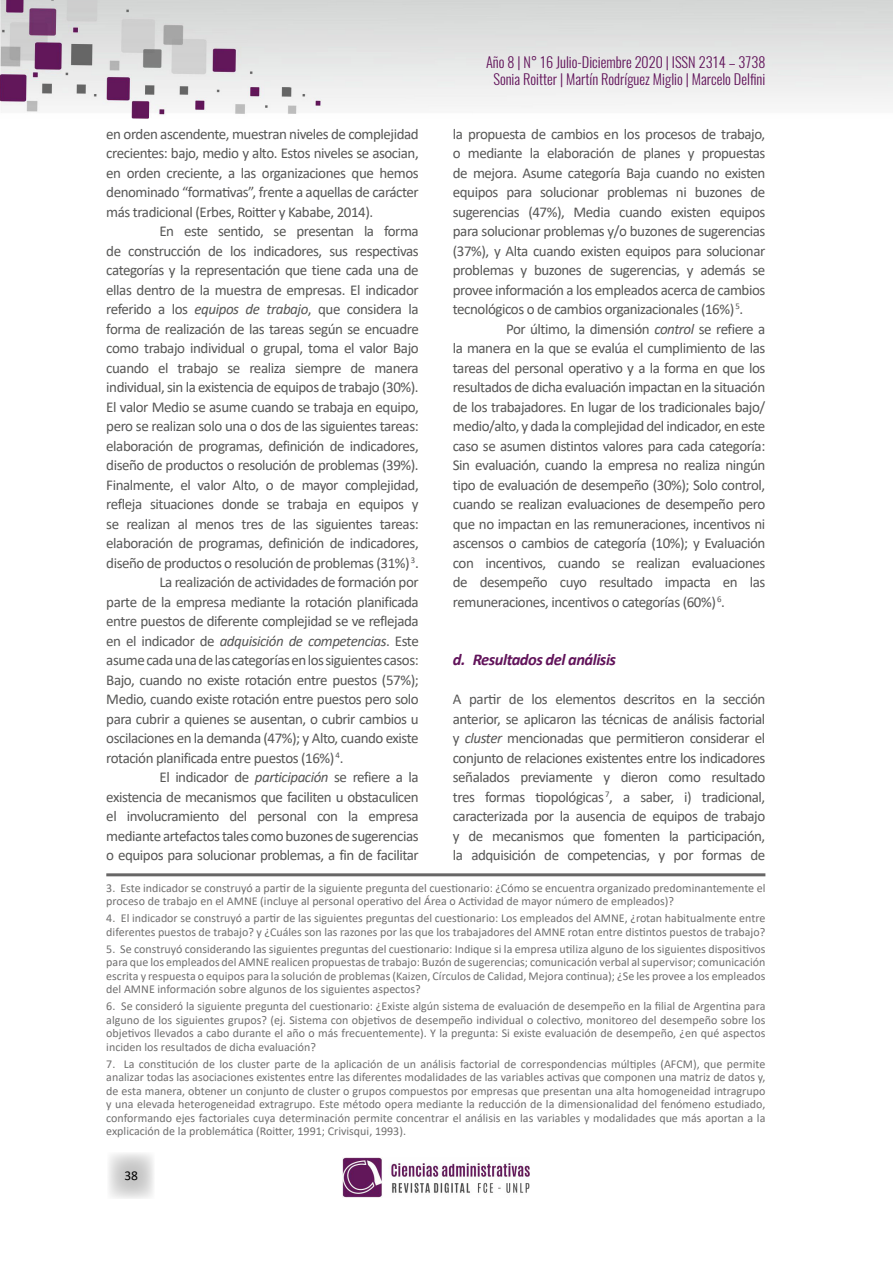
<style>
.page{position:relative;width:893px;height:1263px;background:#fff}
.page>*{position:absolute;margin:0;border:0;box-sizing:border-box;transform-origin:0 0}
.t1{font:italic 700 16.5px "Calibri";letter-spacing:-.03em;color:#61135a}
.t2{font:15px/19.5px "Calibri";letter-spacing:-.03em;color:#575756;text-align:justify}
.t3{font:italic 15px "Calibri";letter-spacing:-.03em;color:#575756}
.t4{font:300 14.4px/17.2px "Oswald";color:#61135a;text-align:center}
.t5{font:13.5px "Calibri";color:#000}
.t6{font:12px/13.5px "Calibri";color:#706f6f;text-align:justify}
.s1{font-style:italic}
.s2{font-style:normal}
</style>
<div class="page">
<svg style="left:108px;top:1153px;width:46px;height:46px"></svg>
<img style="left:0;top:0;width:893px;height:119px">
<img style="left:342px;top:1157px;width:187px;height:41px">
<hr style="left:106px;top:873px;width:659px;height:3px;background:#676666">
<p class="t4" style="left:486px;top:52px;width:281px">Año 8 | N° 16 Julio-Diciembre 2020 | ISSN 2314 – 3738<br>Sonia Roitter | Martín Rodríguez Miglio | Marcelo Delfini</p>
<p class="t2" style="left:106px;top:124px;width:314px">en orden ascendente, muestran niveles de complejidad crecientes: bajo, medio y alto. Estos niveles se asocian, en orden creciente, a las organizaciones que hemos denominado “formativas”, frente a aquellas de carácter más tradicional (Erbes, Roitter y Kababe, 2014).</p>
<p class="t2" style="left:159px;top:221px;width:261px">En este sentido, se presentan la forma</p>
<p class="t2" style="left:106px;top:241px;width:314px">de construcción de los indicadores, sus respectivas</p>
<p class="t2" style="left:106px;top:260px;width:314px">categorías y la representación que tiene cada una de</p>
<p class="t2" style="left:106px;top:280px;width:314px">ellas dentro de la muestra de empresas. El indicador</p>
<p class="t2" style="left:106px;top:299px;width:314px">referido a los <span class="s1">equipos de trabajo</span>, que considera la</p>
<p class="t2" style="left:106px;top:319px;width:314px">forma de realización de las tareas según se encuadre</p>
<p class="t2" style="left:106px;top:338px;width:314px">como trabajo individual o grupal, toma el valor Bajo</p>
<p class="t2" style="left:106px;top:358px;width:314px">cuando el trabajo se realiza siempre de manera</p>
<p class="t2" style="left:106px;top:377px;width:314px">individual, sin la existencia de equipos de trabajo (30%).</p>
<p class="t2" style="left:106px;top:397px;width:314px">El valor Medio se asume cuando se trabaja en equipo,</p>
<p class="t2" style="left:106px;top:416px;width:314px">pero se realizan solo una o dos de las siguientes tareas:</p>
<p class="t2" style="left:106px;top:436px;width:314px">elaboración de programas, definición de indicadores,</p>
<p class="t2" style="left:106px;top:455px;width:314px">diseño de productos o resolución de problemas (39%).</p>
<p class="t2" style="left:106px;top:475px;width:314px">Finalmente, el valor Alto, o de mayor complejidad,</p>
<p class="t2" style="left:106px;top:494px;width:314px">refleja situaciones donde se trabaja en equipos y</p>
<p class="t2" style="left:106px;top:514px;width:314px">se realizan al menos tres de las siguientes tareas:</p>
<p class="t2" style="left:106px;top:533px;width:314px">elaboración de programas, definición de indicadores,</p>
<p class="t2" style="left:106px;top:553px;width:314px">diseño de productos o resolución de problemas (31%) <sup>3</sup>.</p>
<p class="t2" style="left:159px;top:572px;width:261px">La realización de actividades de formación por</p>
<p class="t2" style="left:106px;top:592px;width:314px">parte de la empresa mediante la rotación planificada</p>
<p class="t2" style="left:106px;top:611px;width:314px">entre puestos de diferente complejidad se ve reflejada</p>
<p class="t3" style="left:106px;top:630px;width:314px"><span class="s2">en el indicador de</span> adquisición de competencias<span class="s2">. Este</span></p>
<p class="t2" style="left:106px;top:650px;width:314px">asume cada una de las categorías en los siguientes casos:</p>
<p class="t2" style="left:106px;top:670px;width:314px">Bajo, cuando no existe rotación entre puestos (57%);</p>
<p class="t2" style="left:106px;top:689px;width:314px">Medio, cuando existe rotación entre puestos pero solo</p>
<p class="t2" style="left:106px;top:709px;width:314px">para cubrir a quienes se ausentan, o cubrir cambios u</p>
<p class="t2" style="left:106px;top:728px;width:314px">oscilaciones en la demanda (47%); y Alto, cuando existe</p>
<p class="t2" style="left:106px;top:748px;width:239px">rotación planificada entre puestos (16%) <sup>4</sup>.</p>
<p class="t2" style="left:159px;top:767px;width:261px">El indicador de <span class="s1">participación</span> se refiere a la</p>
<p class="t2" style="left:106px;top:787px;width:314px">existencia de mecanismos que faciliten u obstaculicen</p>
<p class="t2" style="left:106px;top:806px;width:314px">el involucramiento del personal con la empresa</p>
<p class="t2" style="left:106px;top:826px;width:314px">mediante artefactos tales como buzones de sugerencias</p>
<p class="t2" style="left:106px;top:845px;width:314px">o equipos para solucionar problemas, a fin de facilitar</p>
<p class="t6" style="left:106px;top:881px;width:661px">3. Este indicador se construyó a partir de la siguiente pregunta del cuestionario: ¿Cómo se encuentra organizado predominantemente el proceso de trabajo en el AMNE (incluye al personal operativo del Área o Actividad de mayor número de empleados)?</p>
<p class="t6" style="left:106px;top:911px;width:661px">4. El indicador se construyó a partir de las siguientes preguntas del cuestionario: Los empleados del AMNE, ¿rotan habitualmente entre diferentes puestos de trabajo? y ¿Cuáles son las razones por las que los trabajadores del AMNE rotan entre distintos puestos de trabajo?</p>
<p class="t6" style="left:106px;top:942px;width:661px">5. Se construyó considerando las siguientes preguntas del cuestionario: Indique si la empresa utiliza alguno de los siguientes dispositivos para que los empleados del AMNE realicen propuestas de trabajo: Buzón de sugerencias; comunicación verbal al supervisor; comunicación escrita y respuesta o equipos para la solución de problemas (Kaizen, Círculos de Calidad, Mejora continua); ¿Se les provee a los empleados del AMNE información sobre algunos de los siguientes aspectos?</p>
<p class="t6" style="left:106px;top:999px;width:661px">6. Se consideró la siguiente pregunta del cuestionario: ¿Existe algún sistema de evaluación de desempeño en la filial de Argentina para alguno de los siguientes grupos? (ej. Sistema con objetivos de desempeño individual o colectivo, monitoreo del desempeño sobre los objetivos llevados a cabo durante el año o más frecuentemente). Y la pregunta: Si existe evaluación de desempeño, ¿en qué aspectos inciden los resultados de dicha evaluación?</p>
<p class="t6" style="left:106px;top:1057px;width:661px">7. La constitución de los cluster parte de la aplicación de un análisis factorial de correspondencias múltiples (AFCM), que permite analizar todas las asociaciones existentes entre las diferentes modalidades de las variables activas que componen una matriz de datos y, de esta manera, obtener un conjunto de cluster o grupos compuestos por empresas que presentan una alta homogeneidad intragrupo y una elevada heterogeneidad extragrupo. Este método opera mediante la reducción de la dimensionalidad del fenómeno estudiado, conformando ejes factoriales cuya determinación permite concentrar el análisis en las variables y modalidades que más aportan a la explicación de la problemática (Roitter, 1991; Crivisqui, 1993).</p>
<p class="t2" style="left:453px;top:124px;width:314px">la propuesta de cambios en los procesos de trabajo, o mediante la elaboración de planes y propuestas de mejora. Asume categoría Baja cuando no existen equipos para solucionar problemas ni buzones de sugerencias (47%), Media cuando existen equipos para solucionar problemas y/o buzones de sugerencias (37%), y Alta cuando existen equipos para solucionar problemas y buzones de sugerencias, y además se provee información a los empleados acerca de cambios tecnológicos o de cambios organizacionales (16%) <sup>5</sup>.</p>
<p class="t2" style="left:453px;top:319px;width:314px;text-indent:53px">Por último, la dimensión <span class="s1">control</span> se refiere a la manera en la que se evalúa el cumplimiento de las tareas del personal operativo y a la forma en que los resultados de dicha evaluación impactan en la situación de los trabajadores. En lugar de los tradicionales bajo/ medio/alto, y dada la complejidad del indicador, en este caso se asumen distintos valores para cada categoría:<br>Sin evaluación, cuando la empresa no realiza ningún tipo de evaluación de desempeño (30%); Solo control, cuando se realizan evaluaciones de desempeño pero que no impactan en las remuneraciones, incentivos ni ascensos o cambios de categoría (10%); y Evaluación con incentivos, cuando se realizan evaluaciones de desempeño cuyo resultado impacta en las remuneraciones, incentivos o categorías (60%) <sup>6</sup>.</p>
<p class="t1" style="left:453px;top:648px;width:165px">d. Resultados del análisis</p>
<p class="t2" style="left:453px;top:689px;width:314px">A partir de los elementos descritos en la sección anterior, se aplicaron las técnicas de análisis factorial y <span class="s1">cluster</span> mencionadas que permitieron considerar el conjunto de relaciones existentes entre los indicadores señalados previamente y dieron como resultado tres formas tiopológicas <sup>7</sup>, a saber, i) tradicional, caracterizada por la ausencia de equipos de trabajo y de mecanismos que fomenten la participación, la adquisición de competencias, y por formas de</p>
<p class="t5" style="left:124px;top:1166px;width:15px">38</p>
</div>
